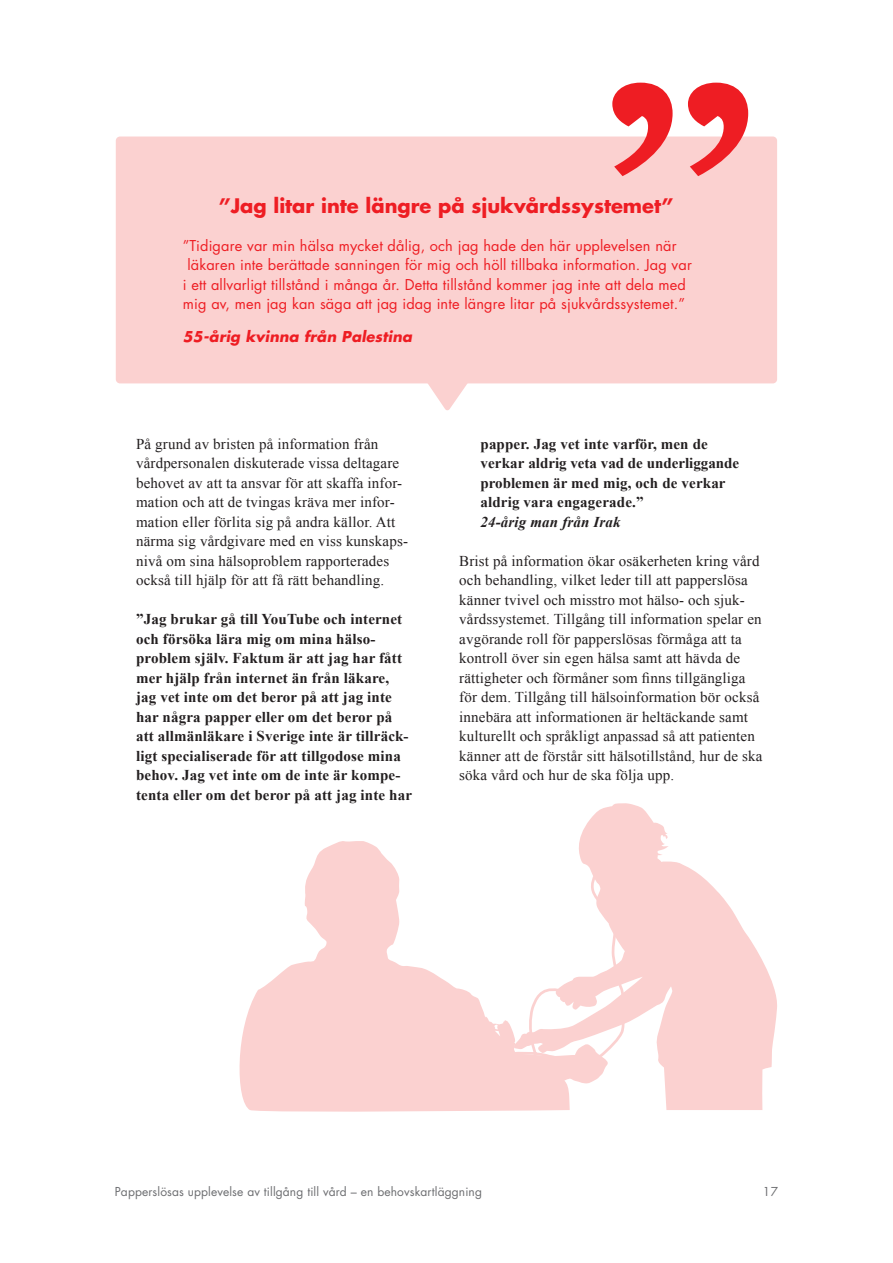
<style>
.page{position:relative;width:893px;height:1263px;background:#fff}
.page>*{position:absolute;margin:0;border:0;box-sizing:border-box;transform-origin:0 0}
.Citat___I_text{font:700 19.5px "Futura Std";color:#ee1d23}
.Bröd_NY_utan_indrag{font:15px/19.5px "Times New Roman";letter-spacing:.01em;color:#231f20}
.Bröd_citat_Times_Italic_bold_utan_linje{font:700 15px/19.5px "Times New Roman";letter-spacing:.01em;color:#231f20}
.Bröd_citat_Times_Italic_bold_utan_linje-2{font:15px/19.5px "Times New Roman";letter-spacing:.01em;color:#231f20}
.Bröd_-_Faktaruta_röd{font:14.55px "Futura Std";letter-spacing:.01em;color:#ee1d23}
.Bröd_-_Faktaruta_röd-2{font:italic 700 14.55px "Futura Std";letter-spacing:.01em;color:#ee1d23}
.t1{font:12px "Futura Std";letter-spacing:.01em;color:#6c6d70}
.s1{font-style:italic}
</style>
<div class="page">
<svg style="left:580px;top:803px;width:197px;height:307px;fill:#fbd1d0"></svg>
<svg style="left:610px;top:861px;width:45px;height:202px"></svg>
<svg style="left:239px;top:840px;width:371px;height:272px;fill:#fbd1d0"></svg>
<div style="left:116px;top:137px;width:661px;height:246px;background:#fbd1d0;border-radius:4px"></div>
<svg style="left:424px;top:383px;width:46px;height:28px"></svg>
<svg style="left:612px;top:83px;width:136px;height:93px"></svg>
<p class="Citat___I_text" style="left:219px;top:193px;width:456px">”Jag litar inte längre på sjukvårdssystemet”</p>
<p class="Bröd_-_Faktaruta_röd" style="left:183px;top:236px;width:495px">”Tidigare var min hälsa mycket dålig, och jag hade den här upplevelsen när</p>
<p class="Bröd_-_Faktaruta_röd" style="left:187px;top:256px;width:506px">läkaren inte berättade sanningen för mig och höll tillbaka information. Jag var</p>
<p class="Bröd_-_Faktaruta_röd" style="left:183px;top:275px;width:505px">i ett allvarligt tillstånd i många år. Detta tillstånd kommer jag inte att dela med</p>
<p class="Bröd_-_Faktaruta_röd" style="left:183px;top:295px;width:504px">mig av, men jag kan säga att jag idag inte längre litar på sjukvårdssystemet.”</p>
<p class="Bröd_-_Faktaruta_röd-2" style="left:183px;top:326px;width:231px">55-årig kvinna från Palestina</p>
<p class="Bröd_citat_Times_Italic_bold_utan_linje-2" style="left:136px;top:434px;width:273px">På grund av bristen på information från vårdpersonalen diskuterade vissa deltagare behovet av att ta ansvar för att skaffa infor&shy;mation och att de tvingas kräva mer infor&shy;mation eller förlita sig på andra källor. Att närma sig vårdgivare med en viss kunskaps&shy;nivå om sina hälsoproblem rapporterades också till hjälp för att få rätt behandling.</p>
<p class="Bröd_citat_Times_Italic_bold_utan_linje" style="left:136px;top:609px;width:277px">”Jag brukar gå till YouTube och internet och försöka lära mig om mina hälso&shy;problem själv. Faktum är att jag har fått mer hjälp från internet än från läkare, jag vet inte om det beror på att jag inte har några papper eller om det beror på att allmänläkare i Sverige inte är tillräck&shy;ligt specialiserade för att tillgodose mina behov. Jag vet inte om de inte är kompe&shy;tenta eller om det beror på att jag inte har</p>
<p class="Bröd_citat_Times_Italic_bold_utan_linje" style="left:480px;top:433px;width:260px">papper. Jag vet inte varför, men de verkar aldrig veta vad de underliggande problemen är med mig, och de verkar aldrig vara engagerade.”<br><span class="s1">24-årig man från Irak</span></p>
<p class="Bröd_NY_utan_indrag" style="left:459px;top:551px;width:305px">Brist på information ökar osäkerheten kring vård och behandling, vilket leder till att papperslösa känner tvivel och misstro mot hälso- och sjuk&shy;vårdssystemet. Tillgång till information spelar en avgörande roll för papperslösas förmåga att ta kontroll över sin egen hälsa samt att hävda de rättigheter och förmåner som finns tillgängliga för dem. Tillgång till hälsoinformation bör också innebära att informationen är heltäckande samt kulturellt och språkligt anpassad så att patienten känner att de förstår sitt hälsotillstånd, hur de ska söka vård och hur de ska följa upp.</p>
<p class="t1" style="left:115px;top:1184px;width:369px">Papperslösas upplevelse av tillgång till vård – en behovskartläggning</p>
<p class="t1" style="left:763px;top:1184px;width:17px">17</p>
</div>
